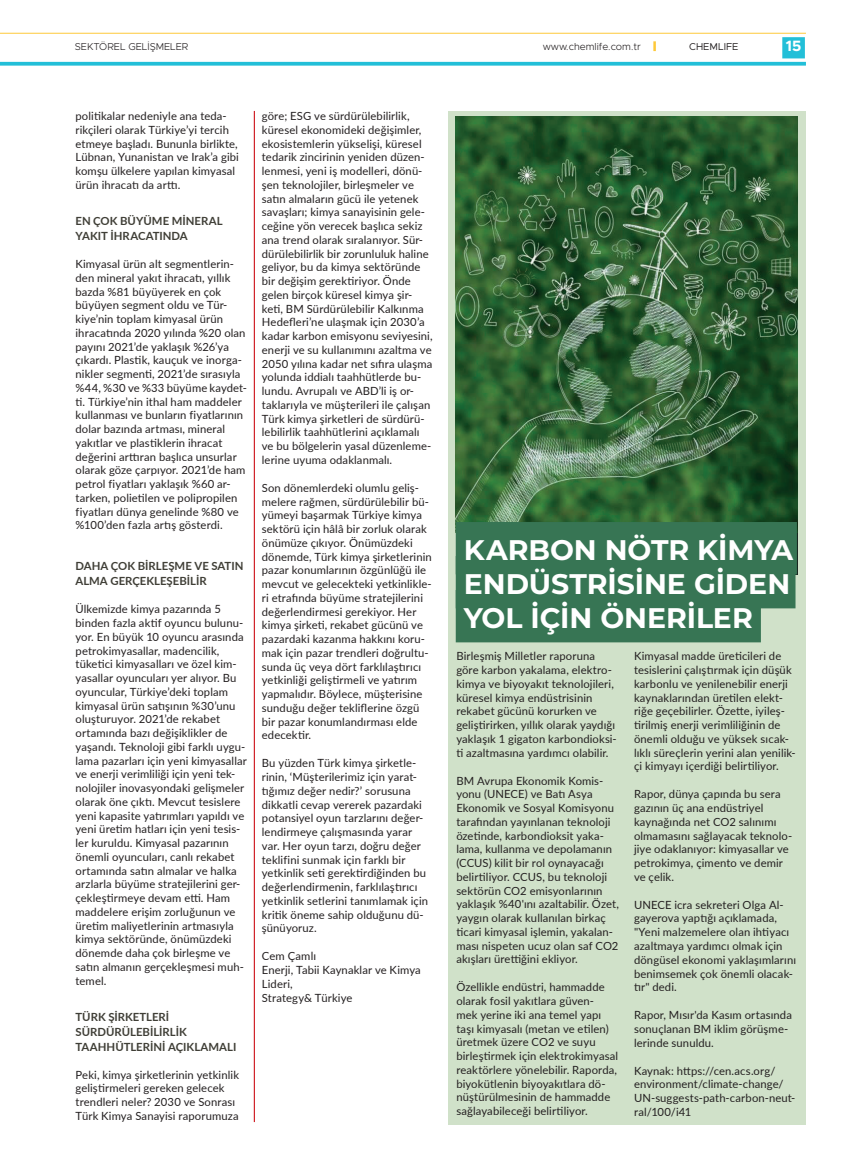
<style>
.page{position:relative;width:851px;height:1170px;background:#fff}
.page>*{position:absolute;margin:0;border:0;box-sizing:border-box;transform-origin:0 0}
.t1{font:700 28.38px/34px "Montserrat";color:#fff;text-align:justify}
.t2{font:700 15px "Metropolis";color:#fff}
.t3{font:11.25px/13.8px "Lato";letter-spacing:.01em;color:#231f20}
.t4{font:700 11.25px/15px "Lato";color:#3f3e36}
.t5{font:300 10px "Metropolis";color:#231f20}
.t6{font:10px "Metropolis";color:#231f20}
</style>
<div class="page">
<div style="left:448px;top:111px;width:357px;height:1013px;background:#d0e1c9"></div>
<hr style="left:254px;top:111px;width:1px;height:1010px;background:#d1232a">
<img style="left:455px;top:117px;width:342px;height:415px">
<div style="left:455px;top:522px;width:341px;height:52px;background:#377554"></div>
<div style="left:455px;top:556px;width:340px;height:52px;background:#377554"></div>
<div style="left:455px;top:590px;width:305px;height:52px;background:#377554"></div>
<div style="left:782px;top:37px;width:22px;height:21px;background:#23bfd8"></div>
<hr style="left:0;top:33px;width:805px;height:1px;background:#fec93a">
<svg style="left:0;top:62px;width:805px;height:4px;background:#37c5db"></svg>
<svg style="left:653px;top:41px;width:2px;height:10px"></svg>
<p class="t5" style="left:75px;top:41px;width:115px">SEKTÖREL GELIŞMELER</p>
<p class="t3" style="left:75px;top:109px;width:165px">politikalar nedeniyle ana teda&shy;rikçileri olarak Türkiye’yi tercih etmeye başladı. Bununla birlikte,<br>Lübnan, Yunanistan ve Irak’a gibi komşu ülkelere yapılan kimyasal ürün ihracatı da arttı.</p>
<p class="t4" style="left:75px;top:213px;width:149px">EN ÇOK BÜYÜME MINERAL<br>YAKIT IHRACATINDA</p>
<p class="t3" style="left:75px;top:256px;width:173px">Kimyasal ürün alt segmentlerin&shy;den mineral yakıt ihracatı, yıllık bazda %81 büyüyerek en çok büyüyen segment oldu ve Tür&shy;kiye’nin toplam kimyasal ürün ihracatında 2020 yılında %20 olan payını 2021’de yaklaşık %26’ya çıkardı. Plastik, kauçuk ve inorga&shy;nikler segmenti, 2021’de sırasıyla %44, %30 ve %33 büyüme kaydet&shy;ti. Türkiye’nin ithal ham maddeler kullanması ve bunların fiyatlarının dolar bazında artması, mineral yakıtlar ve plastiklerin ihracat değerini arttıran başlıca unsurlar olarak göze çarpıyor. 2021’de ham petrol fiyatları yaklaşık %60 ar&shy;tarken, polietilen ve polipropilen fiyatları dünya genelinde %80 ve %100’den fazla artış gösterdi.</p>
<p class="t4" style="left:75px;top:558px;width:169px">DAHA ÇOK BIRLEŞME VE SATIN<br>ALMA GERÇEKLEŞEBILIR</p>
<p class="t3" style="left:75px;top:601px;width:173px">Ülkemizde kimya pazarında 5 binden fazla aktif oyuncu bulunu&shy;yor. En büyük 10 oyuncu arasında petrokimyasallar, madencilik, tüketici kimyasalları ve özel kim&shy;yasallar oyuncuları yer alıyor. Bu oyuncular, Türkiye’deki toplam kimyasal ürün satışının %30’unu oluşturuyor. 2021’de rekabet ortamında bazı değişiklikler de yaşandı. Teknoloji gibi farklı uygu&shy;lama pazarları için yeni kimyasallar ve enerji verimliliği için yeni tek&shy;nolojiler inovasyondaki gelişmeler olarak öne çıktı. Mevcut tesislere yeni kapasite yatırımları yapıldı ve yeni üretim hatları için yeni tesis&shy;ler kuruldu. Kimyasal pazarının önemli oyuncuları, canlı rekabet ortamında satın almalar ve halka arzlarla büyüme stratejilerini ger&shy;çekleştirmeye devam etti. Ham maddelere erişim zorluğunun ve üretim maliyetlerinin artmasıyla kimya sektöründe, önümüzdeki dönemde daha çok birleşme ve satın almanın gerçekleşmesi muh&shy;temel.</p>
<p class="t4" style="left:75px;top:1008px;width:162px">TÜRK ŞIRKETLERI<br>SÜRDÜRÜLEBILIRLIK<br>TAAHHÜTLERINI AÇIKLAMALI</p>
<p class="t3" style="left:75px;top:1066px;width:165px">Peki, kimya şirketlerinin yetkinlik geliştirmeleri gereken gelecek trendleri neler? 2030 ve Sonrası Türk Kimya Sanayisi raporumuza</p>
<p class="t3" style="left:262px;top:109px;width:172px">göre; ESG ve sürdürülebilirlik, küresel ekonomideki değişimler, ekosistemlerin yükselişi, küresel tedarik zincirinin yeniden düzen&shy;lenmesi, yeni iş modelleri, dönü&shy;şen teknolojiler, birleşmeler ve satın almaların gücü ile yetenek savaşları; kimya sanayisinin gele&shy;ceğine yön verecek başlıca sekiz ana trend olarak sıralanıyor. Sür&shy;dürülebilirlik bir zorunluluk haline geliyor, bu da kimya sektöründe bir değişim gerektiriyor. Önde gelen birçok küresel kimya şir&shy;keti, BM Sürdürülebilir Kalkınma Hedefleri’ne ulaşmak için 2030’a kadar karbon emisyonu seviyesini, enerji ve su kullanımını azaltma ve 2050 yılına kadar net sıfıra ulaşma yolunda iddialı taahhütlerde bu&shy;lundu. Avrupalı ve ABD’li iş or&shy;taklarıyla ve müşterileri ile çalışan Türk kimya şirketleri de sürdürü&shy;lebilirlik taahhütlerini açıklamalı ve bu bölgelerin yasal düzenleme&shy;lerine uyuma odaklanmalı.</p>
<p class="t3" style="left:262px;top:480px;width:171px">Son dönemlerdeki olumlu geliş&shy;melere rağmen, sürdürülebilir bü&shy;yümeyi başarmak Türkiye kimya sektörü için hâlâ bir zorluk olarak önümüze çıkıyor. Önümüzdeki dönemde, Türk kimya şirketlerinin pazar konumlarının özgünlüğü ile mevcut ve gelecekteki yetkinlikle&shy;ri etrafında büyüme stratejilerini değerlendirmesi gerekiyor. Her kimya şirketi, rekabet gücünü ve pazardaki kazanma hakkını koru&shy;mak için pazar trendleri doğrultu&shy;sunda üç veya dört farklılaştırıcı yetkinliği geliştirmeli ve yatırım yapmalıdır. Böylece, müşterisine sunduğu değer tekliflerine özgü bir pazar konumlandırması elde edecektir.</p>
<p class="t3" style="left:262px;top:756px;width:168px">Bu yüzden Türk kimya şirketle&shy;rinin, ‘Müşterilerimiz için yarat&shy;tığımız değer nedir?’ sorusuna dikkatli cevap vererek pazardaki potansiyel oyun tarzlarını değer&shy;lendirmeye çalışmasında yarar var. Her oyun tarzı, doğru değer teklifini sunmak için farklı bir yetkinlik seti gerektirdiğinden bu değerlendirmenin, farklılaştırıcı yetkinlik setlerini tanımlamak için kritik öneme sahip olduğunu dü&shy;şünüyoruz.</p>
<p class="t3" style="left:262px;top:948px;width:160px">Cem Çamlı<br>Enerji, Tabii Kaynaklar ve Kimya<br>Lideri,<br>Strategy&amp; Türkiye</p>
<p class="t5" style="left:542px;top:41px;width:100px">www.chemlife.com.tr</p>
<p class="t6" style="left:689px;top:40px;width:51px">CHEMLIFE</p>
<h2 class="t2" style="left:785px;top:37px;width:17px">15</h2>
<h1 class="t1" style="left:463px;top:531px;width:331px">KARBON NÖTR KI MYA ENDÜSTRISI NE GI DEN YOL IÇI N ÖNERI LER</h1>
<p class="t3" style="left:456px;top:649px;width:162px">Birleşmiş Milletler raporuna göre karbon yakalama, elektro&shy;kimya ve biyoyakıt teknolojileri, küresel kimya endüstrisinin rekabet gücünü korurken ve geliştirirken, yıllık olarak yaydığı yaklaşık 1 gigaton karbondioksi&shy;ti azaltmasına yardımcı olabilir.</p>
<p class="t3" style="left:456px;top:773px;width:164px">BM Avrupa Ekonomik Komis&shy;yonu (UNECE) ve Batı Asya<br>Ekonomik ve Sosyal Komisyonu tarafından yayınlanan teknoloji özetinde, karbondioksit yaka&shy;lama, kullanma ve depolamanın (CCUS) kilit bir rol oynayacağı belirtiliyor. CCUS, bu teknoloji sektörün CO2 emisyonlarının yaklaşık %40'ını azaltabilir. Özet, yaygın olarak kullanılan birkaç ticari kimyasal işlemin, yakalan&shy;ması nispeten ucuz olan saf CO2 akışları ürettiğini ekliyor.</p>
<p class="t3" style="left:456px;top:979px;width:163px">Özellikle endüstri, hammadde olarak fosil yakıtlara güven-<br>mek yerine iki ana temel yapı taşı kimyasalı (metan ve etilen) üretmek üzere CO2 ve suyu birleştirmek için elektrokimyasal reaktörlere yönelebilir. Raporda, biyokütlenin biyoyakıtlara dö&shy;nüştürülmesinin de hammadde sağlayabileceği belirtiliyor.</p>
<p class="t3" style="left:634px;top:648px;width:163px">Kimyasal madde üreticileri de tesislerini çalıştırmak için düşük karbonlu ve yenilenebilir enerji kaynaklarından üretilen elekt&shy;riğe geçebilirler. Özette, iyileş&shy;tirilmiş enerji verimliliğinin de önemli olduğu ve yüksek sıcak&shy;lıklı süreçlerin yerini alan yenilik&shy;çi kimyayı içerdiği belirtiliyor.</p>
<p class="t3" style="left:634px;top:786px;width:160px">Rapor, dünya çapında bu sera gazının üç ana endüstriyel kaynağında net CO2 salınımı olmamasını sağlayacak teknolo&shy;jiye odaklanıyor: kimyasallar ve petrokimya, çimento ve demir ve çelik.</p>
<p class="t3" style="left:634px;top:897px;width:163px">UNECE icra sekreteri Olga Al&shy;gayerova yaptığı açıklamada, "Yeni malzemelere olan ihtiyacı azaltmaya yardımcı olmak için döngüsel ekonomi yaklaşımlarını benimsemek çok önemli olacak&shy;tır" dedi.</p>
<p class="t3" style="left:634px;top:1007px;width:159px">Rapor, Mısır'da Kasım ortasında sonuçlanan BM iklim görüşme&shy;lerinde sunuldu.</p>
<p class="t3" style="left:634px;top:1063px;width:163px">Kaynak: https://cen.acs.org/ environment/climate-change/<br>UN-suggests-path-carbon-neut&shy;ral/100/i41</p>
</div>
